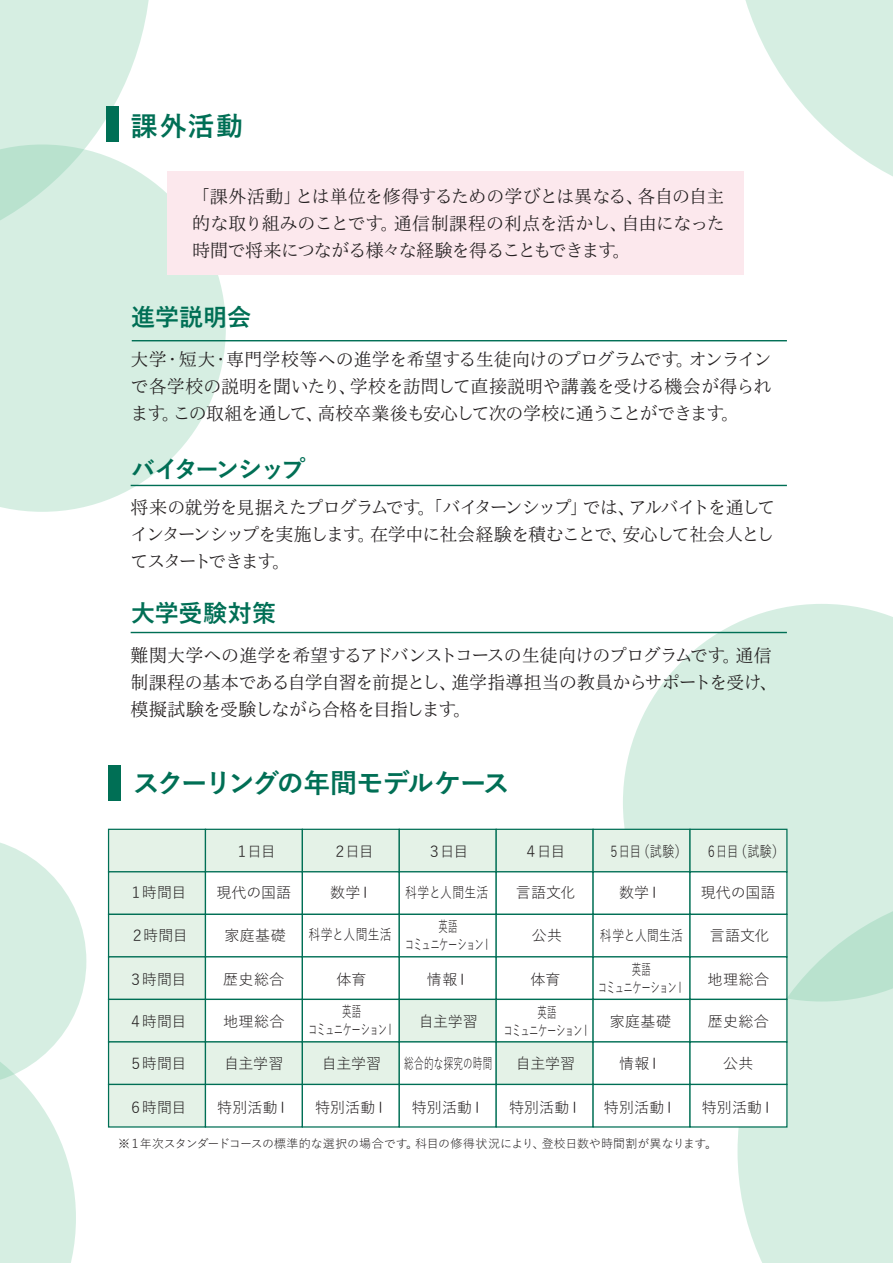
<style>
.page{position:relative;width:893px;height:1263px;background:#fff}
.page>*{position:absolute;margin:0;border:0;box-sizing:border-box;transform-origin:0 0}
.t1{font:700 27px "Yu Gothic";letter-spacing:-.095em;color:#006f55}
.t2{font:700 27px "Yu Gothic";letter-spacing:-.055em;color:#006f55}
.t3{font:700 24px "Yu Gothic";letter-spacing:-.015em;color:#006f55}
.t4{font:700 24px "Yu Gothic";letter-spacing:-.11em;color:#006f55}
.t5{font:18px/27px "IP Amj Mincho";letter-spacing:-.05em;color:#231f20;text-align:justify}
.t6{font:15px "Yu Gothic";letter-spacing:-.01em;color:#231f20}
.t7{font:15px/18px "Yu Gothic";letter-spacing:-.065em;color:#231f20;text-align:center;scale:.62 1}
.t8{font:15px "Yu Gothic";letter-spacing:.015em;color:#231f20;scale:.79 1}
.t9{font:15px "Yu Gothic";letter-spacing:-.01em;color:#231f20;scale:.79 1}
.t10{font:15px "Yu Gothic";letter-spacing:.025em;color:#231f20;scale:.64 1}
.t11{font:12px "Yu Gothic";letter-spacing:-.005em;color:#231f20}
</style>
<div class="page">
<svg style="left:745px;top:0;width:148px;height:177px"></svg>
<svg style="left:0;top:0;width:149px;height:144px"></svg>
<div style="left:737px;top:1001px;width:156px;height:262px;background:#d6eee2"></div>
<svg style="left:623px;top:604px;width:270px;height:397px;fill:#d6eee2"></svg>
<svg style="left:0;top:842px;width:86px;height:421px"></svg>
<svg style="left:0;top:144px;width:226px;height:368px;fill:#d6eee2"></svg>
<div style="left:167px;top:171px;width:577px;height:104px;background:#fce8ed"></div>
<div style="left:108px;top:829px;width:98px;height:43px;background:#e4f2e7;border:1px solid #006f55"></div>
<div style="left:205px;top:829px;width:98px;height:43px;background:#e4f2e7;border:1px solid #006f55"></div>
<div style="left:302px;top:829px;width:98px;height:43px;background:#e4f2e7;border:1px solid #006f55"></div>
<div style="left:399px;top:829px;width:98px;height:43px;background:#e4f2e7;border:1px solid #006f55"></div>
<div style="left:496px;top:829px;width:98px;height:43px;background:#e4f2e7;border:1px solid #006f55"></div>
<div style="left:592px;top:829px;width:99px;height:43px;background:#e4f2e7;border:1px solid #006f55"></div>
<div style="left:689px;top:829px;width:98px;height:43px;background:#e4f2e7;border:1px solid #006f55"></div>
<div style="left:108px;top:871px;width:98px;height:44px;background:#e4f2e7;border:1px solid #006f55"></div>
<div style="left:205px;top:871px;width:98px;height:44px;background:#fff;border:1px solid #006f55"></div>
<div style="left:302px;top:871px;width:98px;height:44px;background:#fff;border:1px solid #006f55"></div>
<div style="left:399px;top:871px;width:98px;height:44px;background:#fff;border:1px solid #006f55"></div>
<div style="left:496px;top:871px;width:98px;height:44px;background:#fff;border:1px solid #006f55"></div>
<div style="left:592px;top:871px;width:99px;height:44px;background:#fff;border:1px solid #006f55"></div>
<div style="left:689px;top:871px;width:98px;height:44px;background:#fff;border:1px solid #006f55"></div>
<div style="left:108px;top:914px;width:98px;height:43px;background:#e4f2e7;border:1px solid #006f55"></div>
<div style="left:205px;top:914px;width:98px;height:43px;background:#fff;border:1px solid #006f55"></div>
<div style="left:302px;top:914px;width:98px;height:43px;background:#fff;border:1px solid #006f55"></div>
<div style="left:399px;top:914px;width:98px;height:43px;background:#fff;border:1px solid #006f55"></div>
<div style="left:496px;top:914px;width:98px;height:43px;background:#fff;border:1px solid #006f55"></div>
<div style="left:592px;top:914px;width:99px;height:43px;background:#fff;border:1px solid #006f55"></div>
<div style="left:689px;top:914px;width:98px;height:43px;background:#fff;border:1px solid #006f55"></div>
<div style="left:108px;top:956px;width:98px;height:44px;background:#e4f2e7;border:1px solid #006f55"></div>
<div style="left:205px;top:956px;width:98px;height:44px;background:#fff;border:1px solid #006f55"></div>
<div style="left:302px;top:956px;width:98px;height:44px;background:#fff;border:1px solid #006f55"></div>
<div style="left:399px;top:956px;width:98px;height:44px;background:#fff;border:1px solid #006f55"></div>
<div style="left:496px;top:956px;width:98px;height:44px;background:#fff;border:1px solid #006f55"></div>
<div style="left:592px;top:956px;width:99px;height:44px;background:#fff;border:1px solid #006f55"></div>
<div style="left:689px;top:956px;width:98px;height:44px;background:#fff;border:1px solid #006f55"></div>
<div style="left:108px;top:999px;width:98px;height:43px;background:#e4f2e7;border:1px solid #006f55"></div>
<div style="left:205px;top:999px;width:98px;height:43px;background:#fff;border:1px solid #006f55"></div>
<div style="left:302px;top:999px;width:98px;height:43px;background:#fff;border:1px solid #006f55"></div>
<div style="left:399px;top:999px;width:98px;height:43px;background:#e4f2e7;border:1px solid #006f55"></div>
<div style="left:496px;top:999px;width:98px;height:43px;background:#fff;border:1px solid #006f55"></div>
<div style="left:592px;top:999px;width:99px;height:43px;background:#fff;border:1px solid #006f55"></div>
<div style="left:689px;top:999px;width:98px;height:43px;background:#fff;border:1px solid #006f55"></div>
<div style="left:108px;top:1041px;width:98px;height:44px;background:#e4f2e7;border:1px solid #006f55"></div>
<div style="left:205px;top:1041px;width:98px;height:44px;background:#e4f2e7;border:1px solid #006f55"></div>
<div style="left:302px;top:1041px;width:98px;height:44px;background:#e4f2e7;border:1px solid #006f55"></div>
<div style="left:399px;top:1041px;width:98px;height:44px;background:#fff;border:1px solid #006f55"></div>
<div style="left:496px;top:1041px;width:98px;height:44px;background:#e4f2e7;border:1px solid #006f55"></div>
<div style="left:592px;top:1041px;width:99px;height:44px;background:#fff;border:1px solid #006f55"></div>
<div style="left:689px;top:1041px;width:98px;height:44px;background:#fff;border:1px solid #006f55"></div>
<div style="left:108px;top:1084px;width:98px;height:43px;background:#e4f2e7;border:1px solid #006f55"></div>
<div style="left:205px;top:1084px;width:98px;height:43px;background:#fff;border:1px solid #006f55"></div>
<div style="left:302px;top:1084px;width:98px;height:43px;background:#fff;border:1px solid #006f55"></div>
<div style="left:399px;top:1084px;width:98px;height:43px;background:#fff;border:1px solid #006f55"></div>
<div style="left:496px;top:1084px;width:98px;height:43px;background:#fff;border:1px solid #006f55"></div>
<div style="left:592px;top:1084px;width:99px;height:43px;background:#fff;border:1px solid #006f55"></div>
<div style="left:689px;top:1084px;width:98px;height:43px;background:#fff;border:1px solid #006f55"></div>
<div style="left:107px;top:106px;width:12px;height:36px;background:#006f55"></div>
<div style="left:108px;top:765px;width:12px;height:35px;background:#006f55"></div>
<hr style="left:132px;top:340px;width:655px;height:1px;background:#006f55">
<hr style="left:131px;top:485px;width:656px;height:1px;background:#006f55">
<hr style="left:131px;top:632px;width:656px;height:1px;background:#006f55">
<h1 class="t2" style="left:131px;top:110px;width:114px">課外活動</h1>
<p class="t5" style="left:192px;top:184px;width:534px">「課外活動」とは単位を修得するための学びとは異なる、各自の自主的な取り組みのことです。通信制課程の利点を活かし、自由になった時間で将来につながる様々な経験を得ることもできます。</p>
<h2 class="t3" style="left:131px;top:304px;width:121px">進学説明会</h2>
<p class="t5" style="left:131px;top:347px;width:642px">大学・短大・専門学校等への進学を希望する生徒向けのプログラムです。オンラインで各学校の説明を聞いたり、学校を訪問して直接説明や講義を受ける機会が得られます。この取組を通して、高校卒業後も安心して次の学校に通うことができます。</p>
<h2 class="t4" style="left:131px;top:455px;width:176px">バイターンシップ</h2>
<p class="t5" style="left:131px;top:494px;width:646px">将来の就労を見据えたプログラムです。「バイターンシップ」では、アルバイトを通してインターンシップを実施します。在学中に社会経験を積むことで、安心して社会人としてスタートできます。</p>
<h2 class="t3" style="left:131px;top:600px;width:147px">大学受験対策</h2>
<p class="t5" style="left:131px;top:642px;width:649px;text-align:left">難関大学への進学を希望するアドバンストコースの生徒向けのプログラムです。通信制課程の基本である自学自習を前提とし、進学指導担当の教員からサポートを受け、模擬試験を受験しながら合格を目指します。</p>
<h1 class="t1" style="left:133px;top:768px;width:379px">スクーリングの年間モデルケース</h1>
<p class="t6" style="left:235px;top:838px;width:43px">１日目</p>
<p class="t6" style="left:332px;top:838px;width:43px">２日目</p>
<p class="t6" style="left:427px;top:838px;width:43px">３日目</p>
<p class="t6" style="left:524px;top:838px;width:43px">４日目</p>
<p class="t9" style="left:608px;top:838px;width:101px">５日目（試験）</p>
<p class="t9" style="left:706px;top:838px;width:101px">６日目（試験）</p>
<p class="t6" style="left:128px;top:879px;width:60px">１時間目</p>
<p class="t6" style="left:216px;top:879px;width:76px">現代の国語</p>
<p class="t6" style="left:130px;top:921px;width:60px">２時間目</p>
<p class="t6" style="left:128px;top:965px;width:60px">３時間目</p>
<p class="t6" style="left:128px;top:1007px;width:60px">４時間目</p>
<p class="t6" style="left:128px;top:1050px;width:60px">５時間目</p>
<p class="t6" style="left:128px;top:1094px;width:60px">６時間目</p>
<p class="t6" style="left:224px;top:921px;width:63px">家庭基礎</p>
<p class="t6" style="left:223px;top:965px;width:62px">歴史総合</p>
<p class="t6" style="left:223px;top:1007px;width:63px">地理総合</p>
<p class="t6" style="left:224px;top:1050px;width:61px">自主学習</p>
<p class="t6" style="left:217px;top:1094px;width:75px">特別活動Ⅰ</p>
<p class="t6" style="left:330px;top:879px;width:44px">数学Ⅰ</p>
<p class="t8" style="left:308px;top:921px;width:107px">科学と人間生活</p>
<p class="t6" style="left:336px;top:965px;width:32px">体育</p>
<p class="t7" style="left:308px;top:1001px;width:142px">英語<br>コミュニケーションⅠ</p>
<p class="t6" style="left:322px;top:1050px;width:61px">自主学習</p>
<p class="t6" style="left:315px;top:1094px;width:75px">特別活動Ⅰ</p>
<p class="t8" style="left:405px;top:878px;width:107px">科学と人間生活</p>
<p class="t7" style="left:405px;top:916px;width:142px">英語<br>コミュニケーションⅠ</p>
<p class="t6" style="left:427px;top:965px;width:44px">情報Ⅰ</p>
<p class="t6" style="left:419px;top:1007px;width:61px">自主学習</p>
<p class="t10" style="left:404px;top:1050px;width:139px">総合的な探究の時間</p>
<p class="t6" style="left:412px;top:1094px;width:75px">特別活動Ⅰ</p>
<p class="t6" style="left:516px;top:879px;width:61px">言語文化</p>
<p class="t6" style="left:532px;top:921px;width:32px">公共</p>
<p class="t6" style="left:530px;top:965px;width:32px">体育</p>
<p class="t7" style="left:503px;top:1001px;width:142px">英語<br>コミュニケーションⅠ</p>
<p class="t6" style="left:516px;top:1050px;width:61px">自主学習</p>
<p class="t6" style="left:509px;top:1094px;width:75px">特別活動Ⅰ</p>
<p class="t6" style="left:619px;top:879px;width:44px">数学Ⅰ</p>
<p class="t8" style="left:600px;top:922px;width:107px">科学と人間生活</p>
<p class="t7" style="left:598px;top:959px;width:142px">英語<br>コミュニケーションⅠ</p>
<p class="t6" style="left:610px;top:1007px;width:63px">家庭基礎</p>
<p class="t6" style="left:619px;top:1050px;width:44px">情報Ⅰ</p>
<p class="t6" style="left:604px;top:1094px;width:75px">特別活動Ⅰ</p>
<p class="t6" style="left:701px;top:879px;width:76px">現代の国語</p>
<p class="t6" style="left:710px;top:921px;width:61px">言語文化</p>
<p class="t6" style="left:708px;top:965px;width:63px">地理総合</p>
<p class="t6" style="left:708px;top:1007px;width:62px">歴史総合</p>
<p class="t6" style="left:723px;top:1050px;width:32px">公共</p>
<p class="t6" style="left:702px;top:1094px;width:75px">特別活動Ⅰ</p>
<p class="t11" style="left:118px;top:1132px;width:600px">※１年次スタンダードコースの標準的な選択の場合です。科目の修得状況により、登校日数や時間割が異なります。</p>
</div>
